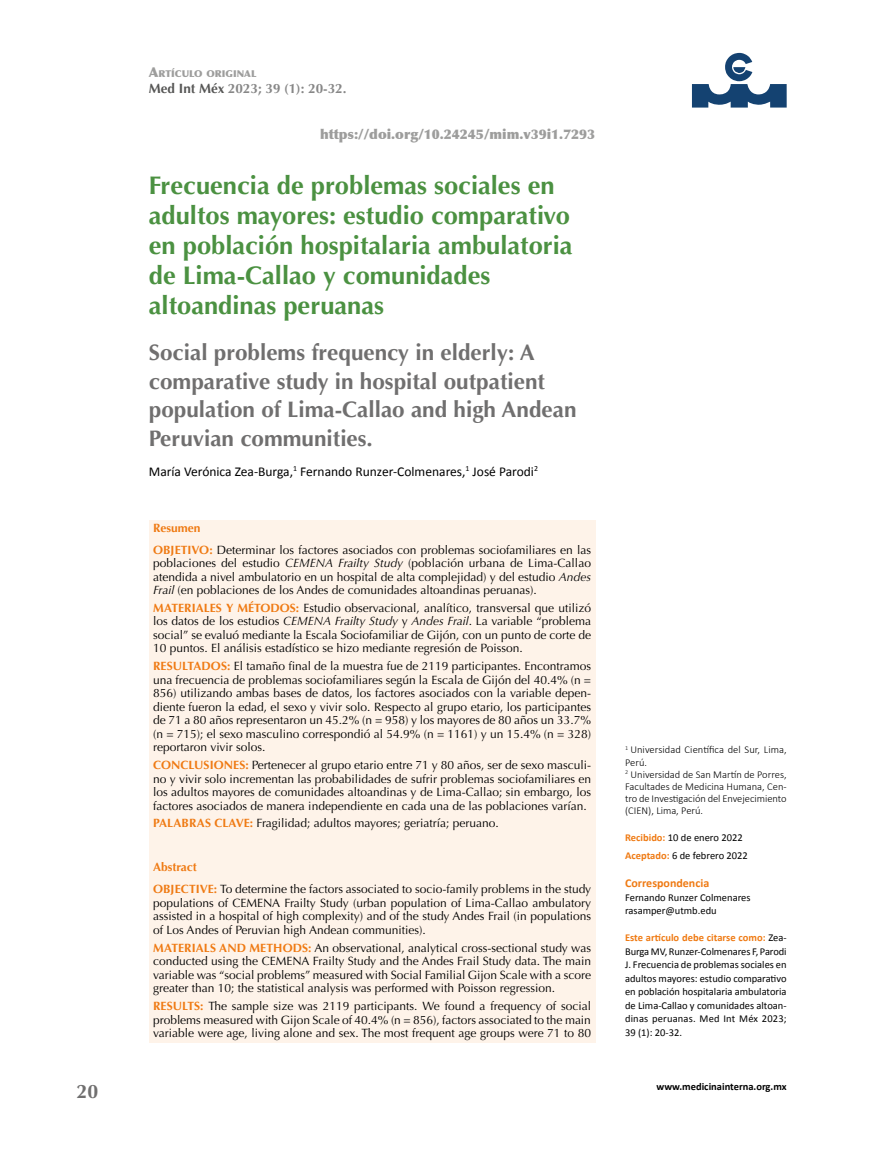
<style>
.page{position:relative;width:893px;height:1149px;background:#fff}
.page>*{position:absolute;margin:0;border:0;box-sizing:border-box;transform-origin:0 0}
.t1{font:700 25.5px/30px "Optima";color:#4b9141}
.t2{font:700 22.5px/28.5px "Optima";color:#706f6f}
.t3{font:700 19.5px "Optima";color:#706f6f}
.t4{font:13.5px "Calibri";color:#000}
.t5{font:900 13.5px "Optima";color:#9d9d9c}
.t6{font:700 13.5px "Optima";color:#878787}
.t7{font:12px/13.5px "Optima";color:#000;text-align:justify}
.t8{font:700 12px "Calibri";color:#ef7a13}
.t9{font:10.5px/13.5px "Calibri";color:#000}
.t10{font:300 10.5px/12px "Calibri";color:#000}
.t11{font:700 10.5px "Calibri";color:#000}
.t12{font:900 9.45px "Optima";color:#9d9d9c}
.s1{font-size:13.5px}
.s2{color:#575756}
.s3{font-weight:700;color:#ef7a13}
.s4{font-style:italic}
</style>
<div class="page">
<svg style="left:692px;top:53px;width:95px;height:54px"></svg>
<div style="left:149px;top:520px;width:446px;height:522px;background:#fef3e9"></div>
<p class="t12" style="left:149px;top:68px;width:109px"><span class="s1">A</span>RTÍCULO ORIGINAL</p>
<p class="t6" style="left:149px;top:81px;width:199px"><span class="s2">Med Int Méx</span> 2023; 39 (1): 20-32.</p>
<p class="t5" style="left:320px;top:126px;width:277px">https://doi.org/10.24245/mim.v39i1.7293</p>
<h1 class="t1" style="left:149px;top:170px;width:425px">Frecuencia de problemas sociales en adultos mayores: estudio comparativo en población hospitalaria ambulatoria de Lima-Callao y comunidades altoandinas peruanas</h1>
<h2 class="t2" style="left:149px;top:338px;width:429px">Social problems frequency in elderly: A comparative study in hospital outpatient population of Lima-Callao and high Andean Peruvian communities.</h2>
<p class="t4" style="left:149px;top:463px;width:391px">María Verónica Zea-Burga,<sup>1</sup> Fernando Runzer-Colmenares,<sup>1</sup> José Parodi<sup>2</sup></p>
<p class="t7" style="left:153px;top:516px;width:439px;line-height:22px"><span class="s3">Resumen<br>OBJETIVO:</span> Determinar los factores asociados con problemas sociofamiliares en las</p>
<p class="t7" style="left:153px;top:556px;width:439px">poblaciones del estudio <span class="s4">CEMENA Frailty Study</span> (población urbana de Lima-Callao atendida a nivel ambulatorio en un hospital de alta complejidad) y del estudio <span class="s4">Andes Frail</span> (en poblaciones de los Andes de comunidades altoandinas peruanas).</p>
<p class="t7" style="left:153px;top:601px;width:440px"><span class="s3">MATERIALES Y MÉTODOS:</span> Estudio observacional, analítico, transversal que utilizó los datos de los estudios <span class="s4">CEMENA Frailty Study</span> y <span class="s4">Andes Frail</span>. La variable “problema social” se evaluó mediante la Escala Sociofamiliar de Gijón, con un punto de corte de 10 puntos. El análisis estadístico se hizo mediante regresión de Poisson.</p>
<p class="t7" style="left:153px;top:659px;width:440px"><span class="s3">RESULTADOS:</span> El tamaño final de la muestra fue de 2119 participantes. Encontramos una frecuencia de problemas sociofamiliares según la Escala de Gijón del 40.4% (n = 856) utilizando ambas bases de datos, los factores asociados con la variable depen&shy;diente fueron la edad, el sexo y vivir solo. Respecto al grupo etario, los participantes de 71 a 80 años representaron un 45.2% (n = 958) y los mayores de 80 años un 33.7% (n = 715); el sexo masculino correspondió al 54.9% (n = 1161) y un 15.4% (n = 328) reportaron vivir solos.</p>
<p class="t7" style="left:153px;top:758px;width:439px"><span class="s3">CONCLUSIONES:</span> Pertenecer al grupo etario entre 71 y 80 años, ser de sexo masculi&shy;no y vivir solo incrementan las probabilidades de sufrir problemas sociofamiliares en los adultos mayores de comunidades altoandinas y de Lima-Callao; sin embargo, los factores asociados de manera independiente en cada una de las poblaciones varían.</p>
<p class="t7" style="left:153px;top:816px;width:347px"><span class="s3">PALABRAS CLAVE:</span> Fragilidad; adultos mayores; geriatría; peruano.</p>
<p class="t7" style="left:153px;top:856px;width:439px;line-height:22px"><span class="s3">Abstract<br>OBJECTIVE:</span> To determine the factors associated to socio-family problems in the study</p>
<p class="t7" style="left:153px;top:896px;width:439px">populations of CEMENA Frailty Study (urban population of Lima-Callao ambulatory assisted in a hospital of high complexity) and of the study Andes Frail (in populations of Los Andes of Peruvian high Andean communities).</p>
<p class="t7" style="left:153px;top:940px;width:439px"><span class="s3">MATERIALS AND METHODS:</span> An observational, analytical cross-sectional study was conducted using the CEMENA Frailty Study and the Andes Frail Study data. The main variable was “social problems” measured with Social Familial Gijon Scale with a score greater than 10; the statistical analysis was performed with Poisson regression.</p>
<p class="t7" style="left:153px;top:998px;width:440px"><span class="s3">RESULTS:</span> The sample size was 2119 participants. We found a frequency of social problems measured with Gijon Scale of 40.4% (n = 856), factors associated to the main variable were age, living alone and sex. The most frequent age groups were 71 to 80</p>
<p class="t10" style="left:625px;top:743px;width:163px"><sup>1</sup> Universidad Científica del Sur, Lima,<br>Perú.<br><sup>2</sup> Universidad de San Martín de Porres,<br>Facultades de Medicina Humana, Cen&shy;tro de Investigación del Envejecimiento (CIEN), Lima, Perú.</p>
<p class="t9" style="left:625px;top:827px;width:124px;line-height:18px"><span class="s3">Recibido:</span> 10 de enero 2022<br><span class="s3">Aceptado:</span> 6 de febrero 2022</p>
<p class="t8" style="left:625px;top:875px;width:86px">Correspondencia</p>
<p class="t9" style="left:625px;top:889px;width:127px">Fernando Runzer Colmenares rasamper@utmb.edu</p>
<p class="t9" style="left:625px;top:930px;width:163px;text-align:justify"><span class="s3">Este artículo debe citarse como:</span> Zea-Burga MV, Runzer-Colmenares F, Parodi J. Frecuencia de problemas sociales en adultos mayores: estudio comparativo en población hospitalaria ambulatoria de Lima-Callao y comunidades altoan&shy;dinas peruanas. Med Int Méx 2023; 39 (1): 20-32.</p>
<h3 class="t3" style="left:77px;top:1079px;width:23px">20</h3>
<p class="t11" style="left:656px;top:1079px;width:132px">www.medicinainterna.org.mx</p>
</div>
